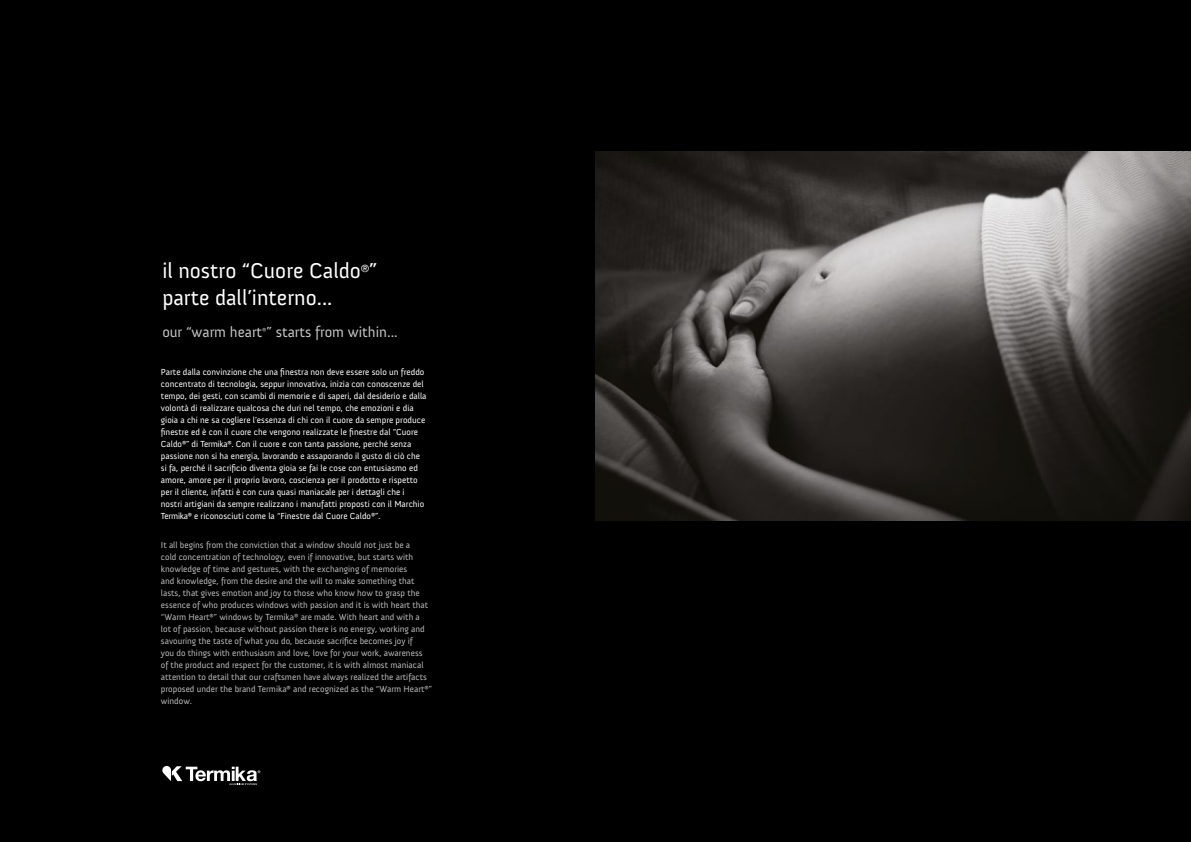
<style>
.page{position:relative;width:1191px;height:842px;background:#fff}
.page>*{position:absolute;margin:0;border:0;box-sizing:border-box;transform-origin:0 0}
.t1{font:22px/26.4px "Anivers";color:#fff}
.t2{font:15px "Anivers";color:#c6c6c6}
.t3{font:9px/12px "Anivers";color:#fff}
.t4{font:9px/12px "Anivers";color:#bcbcbc}
</style>
<div class="page">
<div style="left:595px;top:0;width:596px;height:842px;background:#000"></div>
<div style="left:0;top:0;width:595px;height:842px;background:#000"></div>
<img style="left:595px;top:152px;width:596px;height:368px">
<svg style="left:162px;top:766px;width:98px;height:19px"></svg>
<h1 class="t1" style="left:162px;top:258px;width:216px">il nostro “Cuore Caldo<sup>®</sup>” parte dall’interno...</h1>
<h2 class="t2" style="left:162px;top:324px;width:237px">our “warm heart<sup>®</sup>” starts from within...</h2>
<p class="t3" style="left:161px;top:366px;width:267px">Parte dalla convinzione che una finestra non deve essere solo un freddo concentrato di tecnologia, seppur innovativa, inizia con conoscenze del tempo, dei gesti, con scambi di memorie e di saperi, dal desiderio e dalla volontà di realizzare qualcosa che duri nel tempo, che emozioni e dia gioia a chi ne sa cogliere l’essenza di chi con il cuore da sempre produce finestre ed è con il cuore che vengono realizzate le finestre dal “Cuore Caldo®” di Termika®. Con il cuore e con tanta passione, perché senza passione non si ha energia, lavorando e assaporando il gusto di ciò che si fa, perché il sacrificio diventa gioia se fai le cose con entusiasmo ed amore, amore per il proprio lavoro, coscienza per il prodotto e rispetto per il cliente, infatti è con cura quasi maniacale per i dettagli che i nostri artigiani da sempre realizzano i manufatti proposti con il Marchio Termika® e riconosciuti come la “Finestre dal Cuore Caldo®”.</p>
<p class="t4" style="left:161px;top:539px;width:273px">It all begins from the conviction that a window should not just be a<br>cold concentration of technology, even if innovative, but starts with knowledge of time and gestures, with the exchanging of memories<br>and knowledge, from the desire and the will to make something that lasts, that gives emotion and joy to those who know how to grasp the essence of who produces windows with passion and it is with heart that “Warm Heart®” windows by Termika® are made. With heart and with a lot of passion, because without passion there is no energy, working and savouring the taste of what you do, because sacrifice becomes joy if<br>you do things with enthusiasm and love, love for your work, awareness of the product and respect for the customer, it is with almost maniacal attention to detail that our craftsmen have always realized the artifacts proposed under the brand Termika® and recognized as the “Warm Heart®” window.</p>
</div>
